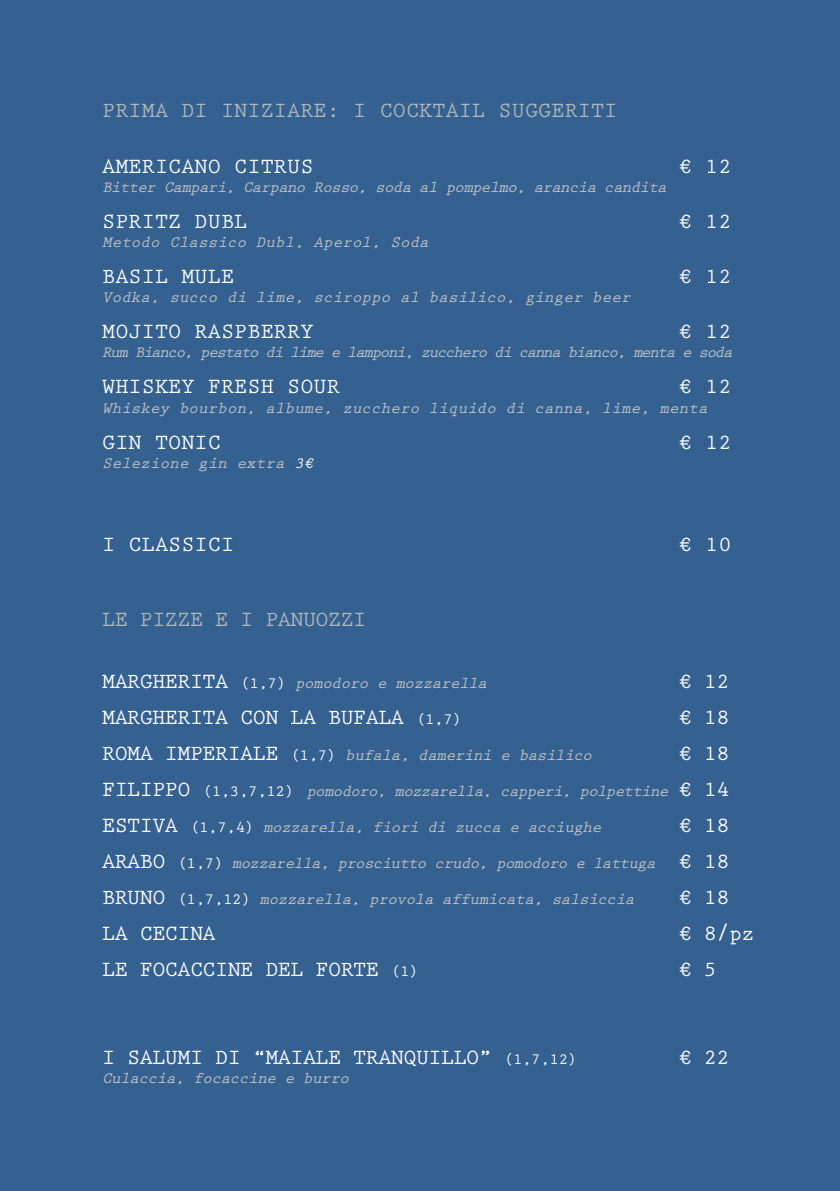
<style>
.page{position:relative;width:840px;height:1191px;background:#fff}
.page>*{position:absolute;margin:0;border:0;box-sizing:border-box;transform-origin:0 0}
.t1{font:700 22px "Prestige Elite Std";color:#fff}
.t2{font:700 22px "Prestige Elite Std";letter-spacing:-.03em;color:#fff}
.t3{font:700 22px "Prestige Elite Std";color:#b2b7bc}
.t4{font:700 22px "Prestige Elite Std";letter-spacing:-.03em;color:#b2b7bc}
.t5{font:italic 700 16px "Prestige Elite Std";letter-spacing:-.03em;color:#c2c4c7}
.t6{font:italic 700 16px "Prestige Elite Std";letter-spacing:-.05em;color:#c2c4c7}
.t7{font:italic 700 16px "Prestige Elite Std";color:#c2c4c7}
.t8{font:italic 700 16px "Prestige Elite Std";letter-spacing:-.09em;color:#c2c4c7}
.s1{color:#fff}
.s2{font-style:normal;font-size:22px;color:#fff}
.s3{font-style:normal;color:#fff}
.s4{font-size:16px}
</style>
<div class="page">
<div style="left:0;top:0;width:839px;height:1191px;background:#356190"></div>
<h1 class="t3" style="left:102px;top:98px;width:516px">PRIMA DI INIZIARE: I COCKTAIL SUGGERITI</h1>
<h1 class="t1" style="left:102px;top:154px;width:213px">AMERICANO CITRUS</h1>
<h1 class="t1" style="left:678px;top:154px;width:54px">€ 12</h1>
<p class="t6" style="left:102px;top:178px;width:566px">Bitter Campari, Carpano Rosso, soda al pompelmo, arancia candita</p>
<h1 class="t1" style="left:102px;top:209px;width:147px">SPRITZ DUBL</h1>
<h1 class="t1" style="left:678px;top:209px;width:54px">€ 12</h1>
<p class="t7" style="left:102px;top:233px;width:328px">Metodo Classico Dubl, Aperol, Soda</p>
<h1 class="t1" style="left:102px;top:264px;width:134px">BASIL MULE</h1>
<h1 class="t1" style="left:678px;top:264px;width:54px">€ 12</h1>
<p class="t7" style="left:102px;top:289px;width:530px">Vodka, succo di lime, sciroppo al basilico, ginger beer</p>
<h1 class="t1" style="left:102px;top:319px;width:213px">MOJITO RASPBERRY</h1>
<h1 class="t1" style="left:678px;top:319px;width:54px">€ 12</h1>
<p class="t8" style="left:102px;top:344px;width:631px">Rum Bianco, pestato di lime e lamponi, zucchero di canna bianco, menta e soda</p>
<h1 class="t1" style="left:102px;top:375px;width:239px">WHISKEY FRESH SOUR</h1>
<h1 class="t1" style="left:678px;top:375px;width:54px">€ 12</h1>
<p class="t7" style="left:102px;top:399px;width:606px">Whiskey bourbon, albume, zucchero liquido di canna, lime, menta</p>
<h1 class="t1" style="left:102px;top:430px;width:120px">GIN TONIC</h1>
<h1 class="t1" style="left:678px;top:430px;width:54px">€ 12</h1>
<p class="t7" style="left:102px;top:454px;width:213px">Selezione gin extra <span class="s1">3€</span></p>
<h1 class="t1" style="left:102px;top:532px;width:134px">I CLASSICI</h1>
<h1 class="t1" style="left:678px;top:532px;width:54px">€ 10</h1>
<h1 class="t4" style="left:102px;top:607px;width:266px">LE PIZZE E I PANUOZZI</h1>
<p class="t5" style="left:102px;top:674px;width:386px"><span class="s2">MARGHERITA</span> <span class="s3">(1,7)</span> pomodoro e mozzarella</p>
<h1 class="t1" style="left:678px;top:669px;width:52px">€ 12</h1>
<h1 class="t2" style="left:102px;top:705px;width:361px">MARGHERITA CON LA BUFALA <span class="s4">(1,7)</span></h1>
<h1 class="t1" style="left:678px;top:705px;width:52px">€ 18</h1>
<p class="t5" style="left:102px;top:746px;width:491px"><span class="s2">ROMA IMPERIALE</span> <span class="s3">(1,7)</span> bufala, damerini e basilico</p>
<h1 class="t1" style="left:678px;top:741px;width:52px">€ 18</h1>
<p class="t6" style="left:102px;top:782px;width:628px"><span class="s2">FILIPPO</span> <span class="s3">(1,3,7,12)</span> pomodoro, mozzarella, capperi, polpettine <span class="s2">€ 14</span></p>
<p class="t5" style="left:102px;top:818px;width:500px"><span class="s2">ESTIVA</span> <span class="s3">(1,7,4)</span> mozzarella, fiori di zucca e acciughe</p>
<h1 class="t1" style="left:678px;top:813px;width:52px">€ 18</h1>
<p class="t6" style="left:102px;top:854px;width:628px"><span class="s2">ARABO</span> <span class="s3">(1,7)</span> mozzarella, prosciutto crudo, pomodoro e lattuga <span class="s2">€ 18</span></p>
<p class="t5" style="left:102px;top:890px;width:533px"><span class="s2">BRUNO</span> <span class="s3">(1,7,12)</span> mozzarella, provola affumicata, salsiccia</p>
<h1 class="t1" style="left:678px;top:885px;width:52px">€ 18</h1>
<h1 class="t2" style="left:102px;top:921px;width:115px">LA CECINA</h1>
<h1 class="t1" style="left:678px;top:921px;width:77px">€ 8/pz</h1>
<h1 class="t2" style="left:102px;top:957px;width:318px">LE FOCACCINE DEL FORTE <span class="s4">(1)</span></h1>
<h1 class="t1" style="left:678px;top:957px;width:40px">€ 5</h1>
<h1 class="t2" style="left:102px;top:1045px;width:476px">I SALUMI DI “MAIALE TRANQUILLO” <span class="s4">(1,7,12)</span></h1>
<h1 class="t1" style="left:678px;top:1045px;width:52px">€ 22</h1>
<p class="t5" style="left:102px;top:1069px;width:248px">Culaccia, focaccine e burro</p>
</div>
